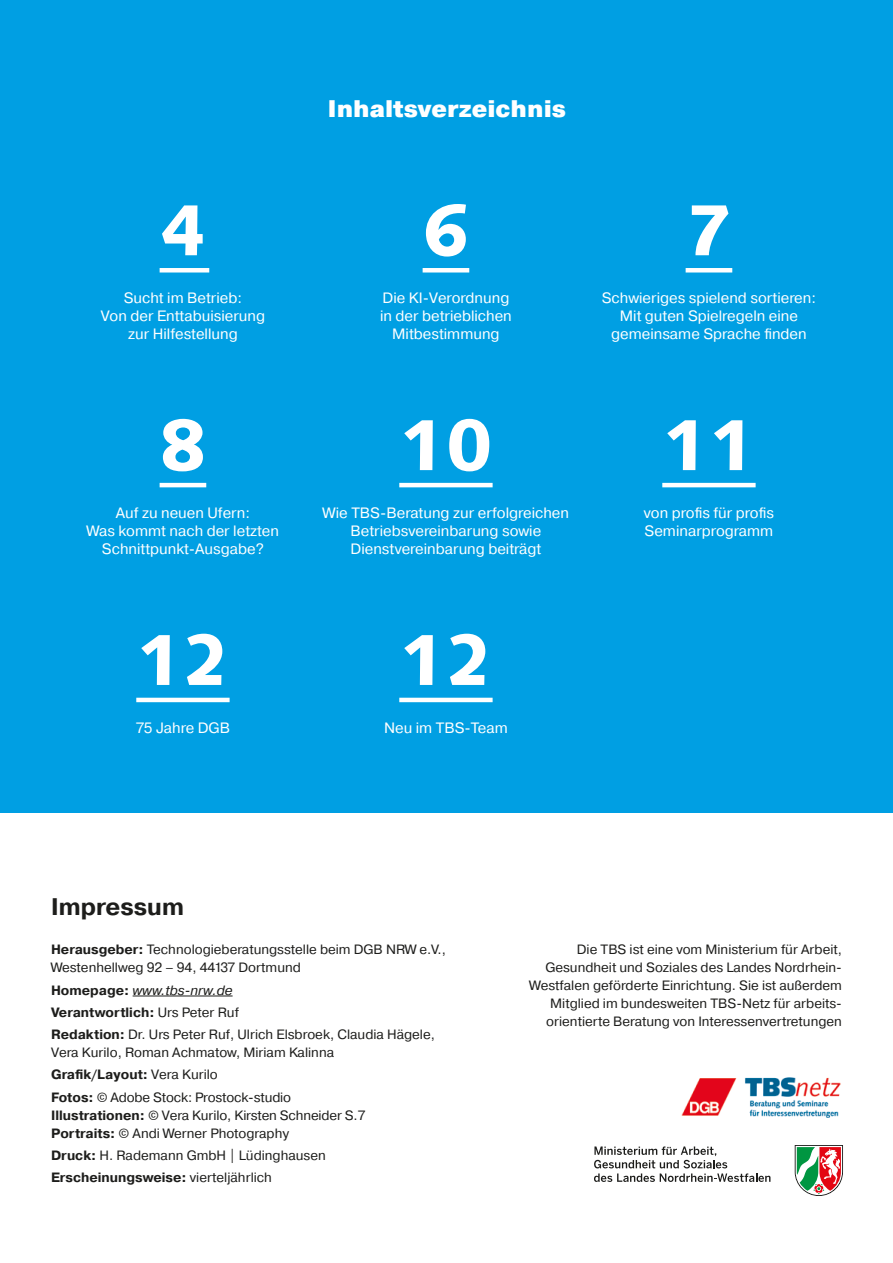
<style>
.page{position:relative;width:893px;height:1263px;background:#fff}
.page>*{position:absolute;margin:0;border:0;box-sizing:border-box;transform-origin:0 0}
.t1{font:900 72px "Syntax LT Std";color:#fff}
.t2{font:900 24px "Pragmatica";color:#fff}
.t3{font:700 24px "Pragmatica";color:#1d1d1b}
.t4{font:15px/18px "Pragmatica";color:#fff;text-align:center}
.t5{font:13.5px/18px "Pragmatica";color:#1d1d1b}
.s1{font-weight:700}
.s2{font-style:italic}
</style>
<div class="page">
<div style="left:0;top:0;width:893px;height:812px;background:#009fe3"></div>
<hr style="left:133px;top:996px;width:100px;height:1px;background:#1d1d1b">
<hr style="left:160px;top:268px;width:49px;height:4px;background:#fff">
<hr style="left:423px;top:268px;width:46px;height:4px;background:#fff">
<hr style="left:686px;top:268px;width:46px;height:4px;background:#fff">
<hr style="left:160px;top:483px;width:46px;height:4px;background:#fff">
<hr style="left:399px;top:483px;width:94px;height:4px;background:#fff">
<hr style="left:662px;top:483px;width:94px;height:4px;background:#fff">
<hr style="left:136px;top:698px;width:94px;height:4px;background:#fff">
<hr style="left:399px;top:698px;width:94px;height:4px;background:#fff">
<img style="left:681px;top:1077px;width:160px;height:41px">
<svg style="left:795px;top:1145px;width:48px;height:51px"></svg>
<svg style="left:594px;top:1146px;width:176px;height:36px"></svg>
<h2 class="t2" style="left:327px;top:93px;width:240px">Inhaltsverzeichnis</h2>
<h1 class="t1" style="left:160px;top:188px;width:48px">4</h1>
<h1 class="t1" style="left:423px;top:188px;width:48px">6</h1>
<h1 class="t1" style="left:686px;top:188px;width:48px">7</h1>
<p class="t4" style="left:101px;top:289px;width:166px">Sucht im Betrieb:<br>Von der Enttabuisierung zur Hilfestellung</p>
<p class="t4" style="left:380px;top:289px;width:133px">Die KI-Verordnung in der betrieblichen<br>Mitbestimmung</p>
<p class="t4" style="left:602px;top:289px;width:216px">Schwieriges spielend sortieren:<br>Mit guten Spielregeln eine gemeinsame Sprache finden</p>
<h1 class="t1" style="left:160px;top:402px;width:48px">8</h1>
<h1 class="t1" style="left:399px;top:402px;width:95px">10</h1>
<h1 class="t1" style="left:662px;top:402px;width:95px">11</h1>
<p class="t4" style="left:87px;top:504px;width:194px">Auf zu neuen Ufern:<br>Was kommt nach der letzten<br>Schnittpunkt-Ausgabe?</p>
<p class="t4" style="left:323px;top:504px;width:248px">Wie TBS-Beratung zur erfolgreichen<br>Betriebsvereinbarung sowie<br>Dienstvereinbarung beiträgt</p>
<p class="t4" style="left:644px;top:504px;width:132px;text-align:left">von profis für profis<br>Seminarprogramm</p>
<h1 class="t1" style="left:136px;top:617px;width:95px">12</h1>
<h1 class="t1" style="left:399px;top:617px;width:95px">12</h1>
<p class="t4" style="left:136px;top:719px;width:96px">75 Jahre DGB</p>
<p class="t4" style="left:384px;top:719px;width:125px">Neu im TBS-Team</p>
<h2 class="t3" style="left:51px;top:891px;width:135px">Impressum</h2>
<p class="t5" style="left:51px;top:941px;width:396px"><span class="s1">Herausgeber:</span> Technologieberatungsstelle beim DGB NRW e.V.,<br>Westenhellweg 92 – 94, 44137 Dortmund</p>
<p class="t5" style="left:51px;top:979px;width:385px;line-height:22.2px"><span class="s1">Homepage:</span> <span class="s2">www.tbs-nrw.de<br></span><span class="s1">Verantwortlich:</span> Urs Peter Ruf<br><span class="s1">Redaktion:</span> Dr. Urs Peter Ruf, Ulrich Elsbroek, Claudia Hägele,</p>
<p class="t5" style="left:51px;top:1042px;width:285px;line-height:22.2px">Vera Kurilo, Roman Achmatow, Miriam Kalinna<br><span class="s1">Grafik/Layout:</span> Vera Kurilo<br><span class="s1">Fotos:</span> © Adobe Stock: Prostock-studio</p>
<p class="t5" style="left:51px;top:1106px;width:316px"><span class="s1">Illustrationen:</span> © Vera Kurilo, Kirsten Schneider S.7<br><span class="s1">Portraits:</span> © Andi Werner Photography</p>
<p class="t5" style="left:51px;top:1144px;width:276px;line-height:22.2px"><span class="s1">Druck:</span> H. Rademann GmbH | Lüdinghausen<br><span class="s1">Erscheinungsweise:</span> vierteljährlich</p>
<p class="t5" style="left:530px;top:941px;width:314px;text-align:right">Die TBS ist eine vom Ministerium für Arbeit, Gesundheit und Soziales des Landes Nordrhein-Westfalen geförderte Einrichtung. Sie ist außerdem Mitglied im bundesweiten TBS-Netz für arbeits&shy;orientierte Beratung von Interessenvertretungen</p>
</div>
